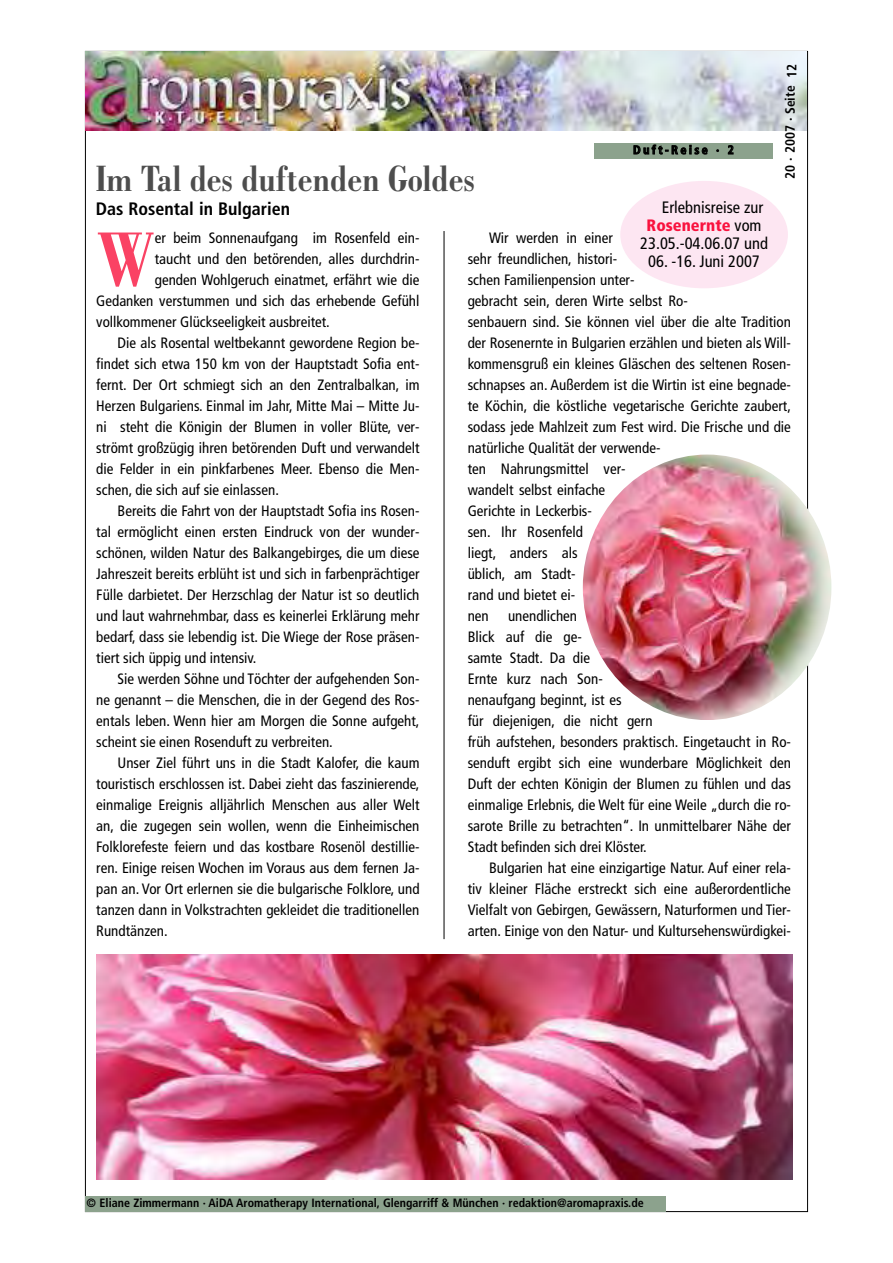
<style>
.page{position:relative;width:893px;height:1263px;background:#fff}
.page>*{position:absolute;margin:0;border:0;box-sizing:border-box;transform-origin:0 0}
.t1{font:700 condensed 81px "Bodoni";color:#fa4264}
.t2{font:700 condensed 39px "Bodoni";color:#4d4d4d}
.t3{font:700 condensed 18px "Frutiger";color:#000}
.t4{font:condensed 16.5px "Frutiger";color:#000}
.t5{font:900 condensed 16.5px "Frutiger";color:#f9123e}
.t6{font:condensed 15px/21px "Frutiger";color:#000}
.t7{font:700 condensed 13.5px "Frutiger";color:#000}
.t8{font:700 condensed 12px "Frutiger";color:#000}
.t9{font:700 condensed 12px "Frutiger";letter-spacing:.205em;color:#000}
.s1{font-weight:400;color:#000}
</style>
<div class="page">
<img style="left:86px;top:51px;width:720px;height:79px">
<div style="left:85px;top:1196px;width:580px;height:16px;background:#8ca28d"></div>
<hr style="left:444px;top:231px;width:1px;height:708px;background:#000">
<div style="left:594px;top:143px;width:179px;height:16px;background:#8ca28d"></div>
<div style="left:620px;top:181px;width:168px;height:107px;background:#fde6f2;border-radius:50%"></div>
<img style="left:96px;top:954px;width:696px;height:225px">
<img style="left:583px;top:454px;width:248px;height:265px;border-radius:50%">
<p class="t7" style="left:786px;top:78px;width:16px;rotate:-90deg">12</p>
<p class="t7" style="left:785px;top:179px;width:95px;rotate:-90deg">20 · 2007 · Seite</p>
<p class="t9" style="left:633px;top:145px;width:102px">Duft-Reise · 2</p>
<h2 class="t2" style="left:96px;top:165px;width:381px">Im Tal des duftenden Goldes</h2>
<p class="t3" style="left:96px;top:201px;width:196px">Das Rosental in Bulgarien</p>
<p class="t4" style="left:662px;top:201px;width:103px">Erlebnisreise zur</p>
<p class="t5" style="left:647px;top:219px;width:116px">Rosenernte <span class="s1">vom</span></p>
<p class="t4" style="left:640px;top:237px;width:129px">23.05.-04.06.07 und</p>
<p class="t4" style="left:648px;top:255px;width:113px">06. -16. Juni 2007</p>
<h1 class="t1" style="left:96px;top:233px;width:60px">W</h1>
<p class="t6" style="left:155px;top:228px;width:266px">er beim Sonnenaufgang im Rosenfeld ein-</p>
<p class="t6" style="left:468px;top:228px;width:325px;text-indent:21px">Wir werden in einer<br>sehr freundlichen, histori-<br>schen Familienpension unter-<br>gebracht sein, deren Wirte selbst Ro-<br>senbauern sind. Sie können viel über die alte Tradition der Rosenernte in Bulgarien erzählen und bieten als Will&shy;kommensgruß ein kleines Gläschen des seltenen Rosen&shy;schnapses an. Außerdem ist die Wirtin ist eine begnade&shy;te Köchin, die köstliche vegetarische Gerichte zaubert, sodass jede Mahlzeit zum Fest wird. Die Frische und die natürliche Qualität der verwende-<br>ten Nahrungsmittel ver-<br>wandelt selbst einfache<br>Gerichte in Leckerbis-<br>sen. Ihr Rosenfeld<br>liegt, anders als<br>üblich, am Stadt-<br>rand und bietet ei-<br>nen</p>
<p class="t6" style="left:155px;top:249px;width:266px">taucht und den betörenden, alles durchdrin-</p>
<p class="t6" style="left:155px;top:270px;width:266px">genden Wohlgeruch einatmet, erfährt wie die</p>
<p class="t6" style="left:96px;top:291px;width:325px">Gedanken verstummen und sich das erhebende Gefühl</p>
<p class="t6" style="left:96px;top:312px;width:235px">vollkommener Glückseeligkeit ausbreitet.</p>
<p class="t6" style="left:118px;top:333px;width:303px">Die als Rosental weltbekannt gewordene Region be-</p>
<p class="t6" style="left:96px;top:354px;width:325px">findet sich etwa 150 km von der Hauptstadt Sofia ent-</p>
<p class="t6" style="left:96px;top:375px;width:325px">fernt. Der Ort schmiegt sich an den Zentralbalkan, im</p>
<p class="t6" style="left:96px;top:396px;width:325px">Herzen Bulgariens. Einmal im Jahr, Mitte Mai – Mitte Ju-</p>
<p class="t6" style="left:96px;top:417px;width:325px">ni steht die Königin der Blumen in voller Blüte, ver-</p>
<p class="t6" style="left:96px;top:438px;width:325px">strömt großzügig ihren betörenden Duft und verwandelt</p>
<p class="t6" style="left:96px;top:459px;width:325px">die Felder in ein pinkfarbenes Meer. Ebenso die Men-</p>
<p class="t6" style="left:96px;top:480px;width:184px">schen, die sich auf sie einlassen.</p>
<p class="t6" style="left:118px;top:501px;width:303px">Bereits die Fahrt von der Hauptstadt Sofia ins Rosen-</p>
<p class="t6" style="left:96px;top:522px;width:325px">tal ermöglicht einen ersten Eindruck von der wunder-</p>
<p class="t6" style="left:96px;top:543px;width:325px">schönen, wilden Natur des Balkangebirges, die um diese</p>
<p class="t6" style="left:96px;top:564px;width:325px">Jahreszeit bereits erblüht ist und sich in farbenprächtiger</p>
<p class="t6" style="left:96px;top:585px;width:325px">Fülle darbietet. Der Herzschlag der Natur ist so deutlich</p>
<p class="t6" style="left:96px;top:606px;width:325px">und laut wahrnehmbar, dass es keinerlei Erklärung mehr</p>
<p class="t6" style="left:96px;top:627px;width:325px">bedarf, dass sie lebendig ist. Die Wiege der Rose präsen-</p>
<p class="t6" style="left:96px;top:648px;width:162px">tiert sich üppig und intensiv.</p>
<p class="t6" style="left:118px;top:669px;width:303px">Sie werden Söhne und Töchter der aufgehenden Son-</p>
<p class="t6" style="left:96px;top:690px;width:325px">ne genannt – die Menschen, die in der Gegend des Ros-</p>
<p class="t6" style="left:96px;top:711px;width:325px">entals leben. Wenn hier am Morgen die Sonne aufgeht,</p>
<p class="t6" style="left:96px;top:732px;width:238px">scheint sie einen Rosenduft zu verbreiten.</p>
<p class="t6" style="left:118px;top:753px;width:303px">Unser Ziel führt uns in die Stadt Kalofer, die kaum</p>
<p class="t6" style="left:96px;top:774px;width:325px">touristisch erschlossen ist. Dabei zieht das faszinierende,</p>
<p class="t6" style="left:96px;top:795px;width:325px">einmalige Ereignis alljährlich Menschen aus aller Welt</p>
<p class="t6" style="left:96px;top:816px;width:325px">an, die zugegen sein wollen, wenn die Einheimischen</p>
<p class="t6" style="left:96px;top:837px;width:325px">Folklorefeste feiern und das kostbare Rosenöl destillie-</p>
<p class="t6" style="left:96px;top:858px;width:325px">ren. Einige reisen Wochen im Voraus aus dem fernen Ja-</p>
<p class="t6" style="left:96px;top:879px;width:325px">pan an. Vor Ort erlernen sie die bulgarische Folklore, und</p>
<p class="t6" style="left:96px;top:900px;width:325px">tanzen dann in Volkstrachten gekleidet die traditionellen</p>
<p class="t6" style="left:96px;top:921px;width:73px">Rundtänzen.</p>
<p class="t6" style="left:468px;top:606px;width:325px;text-indent:40px">unendlichen<br>Blick auf die ge-<br>samte Stadt. Da die<br>Ernte kurz nach Son-<br>nenaufgang beginnt, ist es<br>für diejenigen, die nicht gern<br>früh aufstehen, besonders praktisch. Eingetaucht in Ro&shy;senduft ergibt sich eine wunderbare Möglichkeit den Duft der echten Königin der Blumen zu fühlen und das einmalige Erlebnis, die Welt für eine Weile „durch die ro&shy;sarote Brille zu betrachten“. In unmittelbarer Nähe der Stadt befinden sich drei Klöster.</p>
<p class="t6" style="left:468px;top:858px;width:325px;text-align:justify;text-indent:21px">Bulgarien hat eine einzigartige Natur. Auf einer rela&shy;tiv kleiner Fläche erstreckt sich eine außerordentliche Vielfalt von Gebirgen, Gewässern, Naturformen und Tier&shy;arten. Einige von den Natur- und Kultursehenswürdigkei-</p>
<p class="t8" style="left:87px;top:1198px;width:559px">© Eliane Zimmermann · AiDA Aromatherapy International, Glengarriff &amp; München · redaktion@aromapraxis.de</p>
</div>
